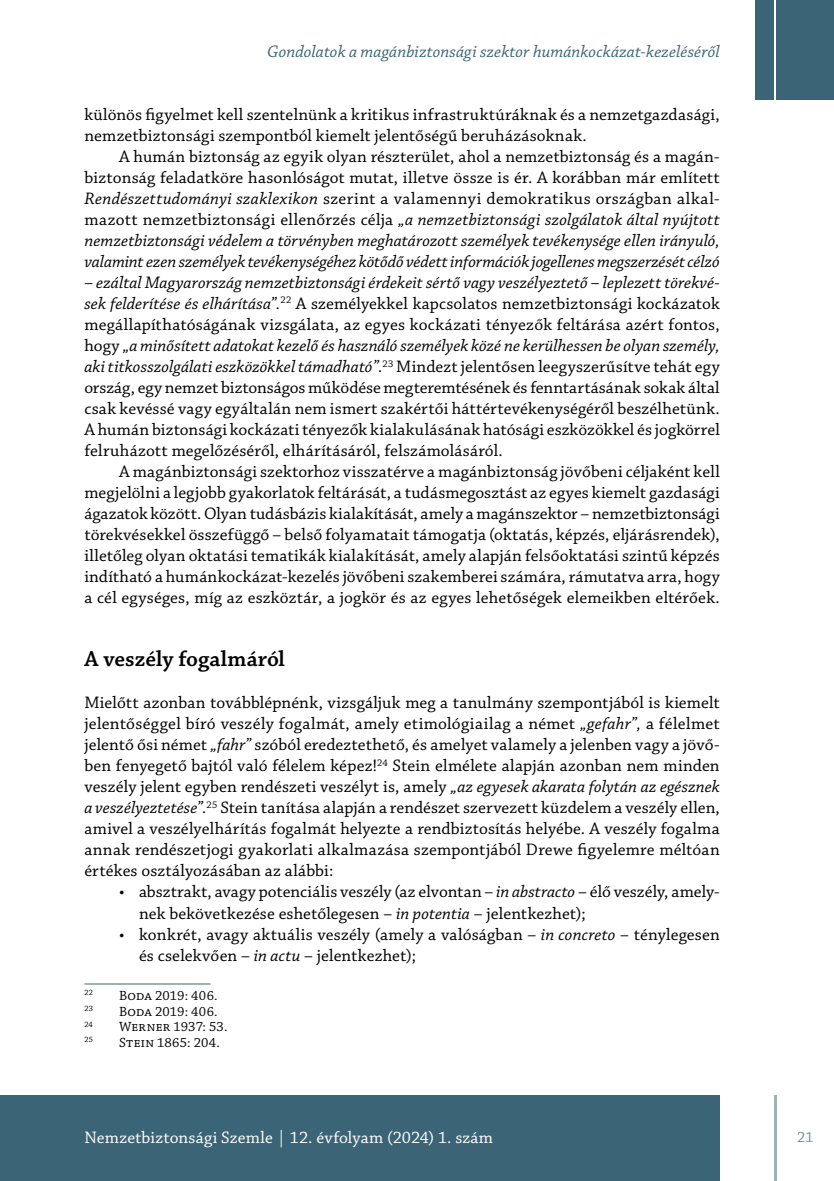
<style>
.page{position:relative;width:834px;height:1181px;background:#fff}
.page>*{position:absolute;margin:0;border:0;box-sizing:border-box;transform-origin:0 0}
.t1{font:600 22.75px "Chaparral Pro";color:#000}
.t2{font:17.5px/21px "Chaparral Pro";letter-spacing:.005em;color:#000}
.t3{font:italic 17.5px/21px "Chaparral Pro";letter-spacing:-.005em;color:#000;text-align:justify}
.t4{font:italic 17.5px "Chaparral Pro";letter-spacing:.005em;color:#3b6476}
.t5{font:17.5px "Chaparral Pro";color:#fff}
.t6{font:15.75px "Chaparral Pro";color:#778c9b}
.t7{font:14px "Chaparral Pro";letter-spacing:.015em;color:#000}
.t8{font:8.22px "Chaparral Pro";letter-spacing:.025em;color:#000}
.s1{font-style:normal}
.s2{font-style:italic}
</style>
<div class="page">
<hr style="left:774px;top:1095px;width:2px;height:86px;background:#3b6476">
<div style="left:0;top:1095px;width:719px;height:86px;background:#3b6476"></div>
<div style="left:776px;top:0;width:57px;height:99px;background:#3b6476"></div>
<div style="left:755px;top:0;width:19px;height:99px;background:#3b6476"></div>
<hr style="left:84px;top:983px;width:126px;height:1px;background:#3b6476">
<p class="t4" style="left:267px;top:42px;width:454px">Gondolatok a magánbiztonsági szektor humánkockázat-kezeléséről</p>
<p class="t2" style="left:84px;top:105px;width:636px">különös figyelmet kell szentelnünk a kritikus infrastruktúráknak és a nemzetgazdasági, nemzetbiztonsági szempontból kiemelt jelentőségű beruházásoknak.</p>
<p class="t3" style="left:84px;top:147px;width:637px;text-indent:35px"><span class="s1">A humán biztonság az egyik olyan részterület, ahol a nemzetbiztonság és a magán&shy;biztonság feladatköre hasonlóságot mutat, illetve össze is ér. A korábban már említett </span>Rendészettudományi szaklexikon <span class="s1">szerint a valamennyi demokratikus országban alkal&shy;mazott nemzetbiztonsági ellenőrzés célja</span> „a nemzetbiztonsági szolgálatok által nyújtott nemzetbiztonsági védelem a törvényben meghatározott személyek tevékenysége ellen irányuló, valamint ezen személyek tevékenységéhez kötődő védett információk jogellenes megszerzését célzó</p>
<p class="t2" style="left:84px;top:273px;width:637px;text-align:justify"><span class="s2">– ezáltal Magyarország nemzetbiztonsági érdekeit sértő vagy veszélyeztető – leplezett törekvé&shy;sek felderítése és elhárítása”.</span><sup>22</sup> A személyekkel kapcsolatos nemzetbiztonsági kockázatok megállapíthatóságának vizsgálata, az egyes kockázati tényezők feltárása azért fontos, hogy <span class="s2">„a minősített adatokat kezelő és használó személyek közé ne kerülhessen be olyan személy, aki titkosszolgálati eszközökkel támadható”.</span><sup>23</sup> Mindezt jelentősen leegyszerűsítve tehát egy ország, egy nemzet biztonságos működése megteremtésének és fenntartásának sokak által csak kevéssé vagy egyáltalán nem ismert szakértői háttértevékenységéről beszélhetünk.<br>A humán biztonsági kockázati tényezők kialakulásának hatósági eszközökkel és jogkörrel felruházott megelőzéséről, elhárításáról, felszámolásáról.</p>
<p class="t2" style="left:84px;top:462px;width:637px;text-align:justify;text-indent:35px">A magánbiztonsági szektorhoz visszatérve a magánbiztonság jövőbeni céljaként kell megjelölni a legjobb gyakorlatok feltárását, a tudásmegosztást az egyes kiemelt gazdasági ágazatok között. Olyan tudásbázis kialakítását, amely a magánszektor – nemzetbiztonsági törekvésekkel összefüggő – belső folyamatait támogatja (oktatás, képzés, eljárásrendek), illetőleg olyan oktatási tematikák kialakítását, amely alapján felsőoktatási szintű képzés indítható a humánkockázat-kezelés jövőbeni szakemberei számára, rámutatva arra, hogy a cél egységes, míg az eszköztár, a jogkör és az egyes lehetőségek elemeikben eltérőek.</p>
<h1 class="t1" style="left:84px;top:646px;width:202px">A veszély fogalmáról</h1>
<p class="t2" style="left:84px;top:693px;width:637px;text-align:justify">Mielőtt azonban továbblépnénk, vizsgáljuk meg a tanulmány szempontjából is kiemelt jelentőséggel bíró veszély fogalmát, amely etimológiailag a német <span class="s2">„gefahr”,</span> a félelmet jelentő ősi német <span class="s2">„fahr”</span> szóból eredeztethető, és amelyet valamely a jelenben vagy a jövő&shy;ben fenyegető bajtól való félelem képez!<sup>24</sup> Stein elmélete alapján azonban nem minden veszély jelent egyben rendészeti veszélyt is, amely <span class="s2">„az egyesek akarata folytán az egésznek a veszélyeztetése”.</span><sup>25</sup> Stein tanítása alapján a rendészet szervezett küzdelem a veszély ellen, amivel a veszélyelhárítás fogalmát helyezte a rendbiztosítás helyébe. A veszély fogalma annak rendészetjogi gyakorlati alkalmazása szempontjából Drewe figyelemre méltóan értékes osztályozásában az alábbi:</p>
<p class="t2" style="left:139px;top:882px;width:582px;text-indent:-20px">• absztrakt, avagy potenciális veszély (az elvontan – <span class="s2">in abstracto</span> – élő veszély, amely&shy;nek bekövetkezése eshetőlegesen – <span class="s2">in potentia</span> – jelentkezhet);</p>
<p class="t2" style="left:139px;top:924px;width:582px;text-indent:-20px">• konkrét, avagy aktuális veszély (amely a valóságban – <span class="s2">in concreto</span> – ténylegesen és cselekvően – <span class="s2">in actu</span> – jelentkezhet);</p>
<p class="t8" style="left:84px;top:988px;width:10px">22</p>
<p class="t7" style="left:119px;top:987px;width:100px">Boda 2019: 406.</p>
<p class="t8" style="left:84px;top:1003px;width:10px">23</p>
<p class="t7" style="left:119px;top:1003px;width:100px">Boda 2019: 406.</p>
<p class="t8" style="left:84px;top:1019px;width:10px">24</p>
<p class="t7" style="left:119px;top:1019px;width:110px">Werner 1937: 53.</p>
<p class="t8" style="left:84px;top:1035px;width:10px">25</p>
<p class="t7" style="left:119px;top:1035px;width:102px">Stein 1865: 204.</p>
<p class="t5" style="left:84px;top:1127px;width:410px">Nemzetbiztonsági Szemle | 12. évfolyam (2024) 1. szám</p>
<p class="t6" style="left:797px;top:1128px;width:18px">21</p>
</div>
